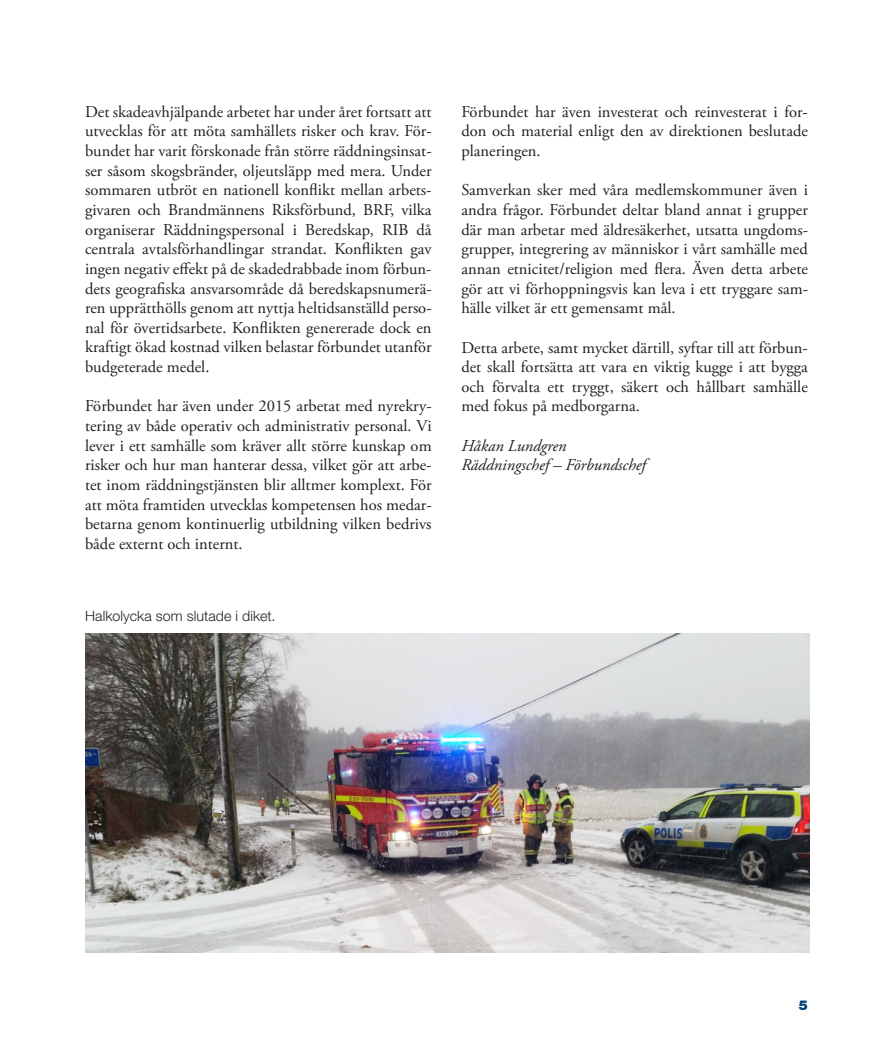
<style>
.page{position:relative;width:893px;height:1063px;background:#fff}
.page>*{position:absolute;margin:0;border:0;box-sizing:border-box;transform-origin:0 0}
.t1{font:16.5px/19.6px "Adobe Garamond Pro";color:#231f20;text-align:justify}
.t2{font:italic 16.5px/19.6px "Adobe Garamond Pro";color:#231f20}
.t3{font:300 14.25px "Helvetica Neue";letter-spacing:.01em;color:#231f20}
.t4{font:900 13.5px "Helvetica Neue";color:#00447b}
</style>
<div class="page">
<img style="left:85px;top:634px;width:725px;height:318px">
<p class="t1" style="left:85px;top:102px;width:348px">Det skadeavhjälpande arbetet har under året fortsatt att utvecklas för att möta samhällets risker och krav. För&shy;bundet har varit förskonade från större räddningsinsat&shy;ser såsom skogsbränder, oljeutsläpp med mera. Under sommaren utbröt en nationell konflikt mellan arbets&shy;givaren och Brandmännens Riksförbund, BRF, vilka organiserar Räddningspersonal i Beredskap, RIB då centrala avtalsförhandlingar strandat. Konflikten gav ingen negativ effekt på de skadedrabbade inom förbun&shy;dets geografiska ansvarsområde då beredskapsnumerä&shy;ren upprätthölls genom att nyttja heltidsanställd perso&shy;nal för övertidsarbete. Konflikten genererade dock en kraftigt ökad kostnad vilken belastar förbundet utanför budgeterade medel.</p>
<p class="t1" style="left:85px;top:397px;width:348px">Förbundet har även under 2015 arbetat med nyrekry&shy;tering av både operativ och administrativ personal. Vi lever i ett samhälle som kräver allt större kunskap om risker och hur man hanterar dessa, vilket gör att arbe&shy;tet inom räddningstjänsten blir alltmer komplext. För att möta framtiden utvecklas kompetensen hos medar&shy;betarna genom kontinuerlig utbildning vilken bedrivs både externt och internt.</p>
<p class="t3" style="left:85px;top:607px;width:192px">Halkolycka som slutade i diket.</p>
<p class="t1" style="left:461px;top:102px;width:348px">Förbundet har även investerat och reinvesterat i for&shy;don och material enligt den av direktionen beslutade planeringen.</p>
<p class="t1" style="left:461px;top:181px;width:348px">Samverkan sker med våra medlemskommuner även i andra frågor. Förbundet deltar bland annat i grupper där man arbetar med äldresäkerhet, utsatta ungdoms&shy;grupper, integrering av människor i vårt samhälle med annan etnicitet/religion med flera. Även detta arbete gör att vi förhoppningsvis kan leva i ett tryggare sam&shy;hälle vilket är ett gemensamt mål.</p>
<p class="t1" style="left:461px;top:338px;width:348px">Detta arbete, samt mycket därtill, syftar till att förbun&shy;det skall fortsätta att vara en viktig kugge i att bygga och förvalta ett tryggt, säkert och hållbart samhälle med fokus på medborgarna.</p>
<p class="t2" style="left:461px;top:436px;width:186px">Håkan Lundgren<br>Räddningschef – Förbundschef</p>
<p class="t4" style="left:799px;top:997px;width:11px">5</p>
</div>
